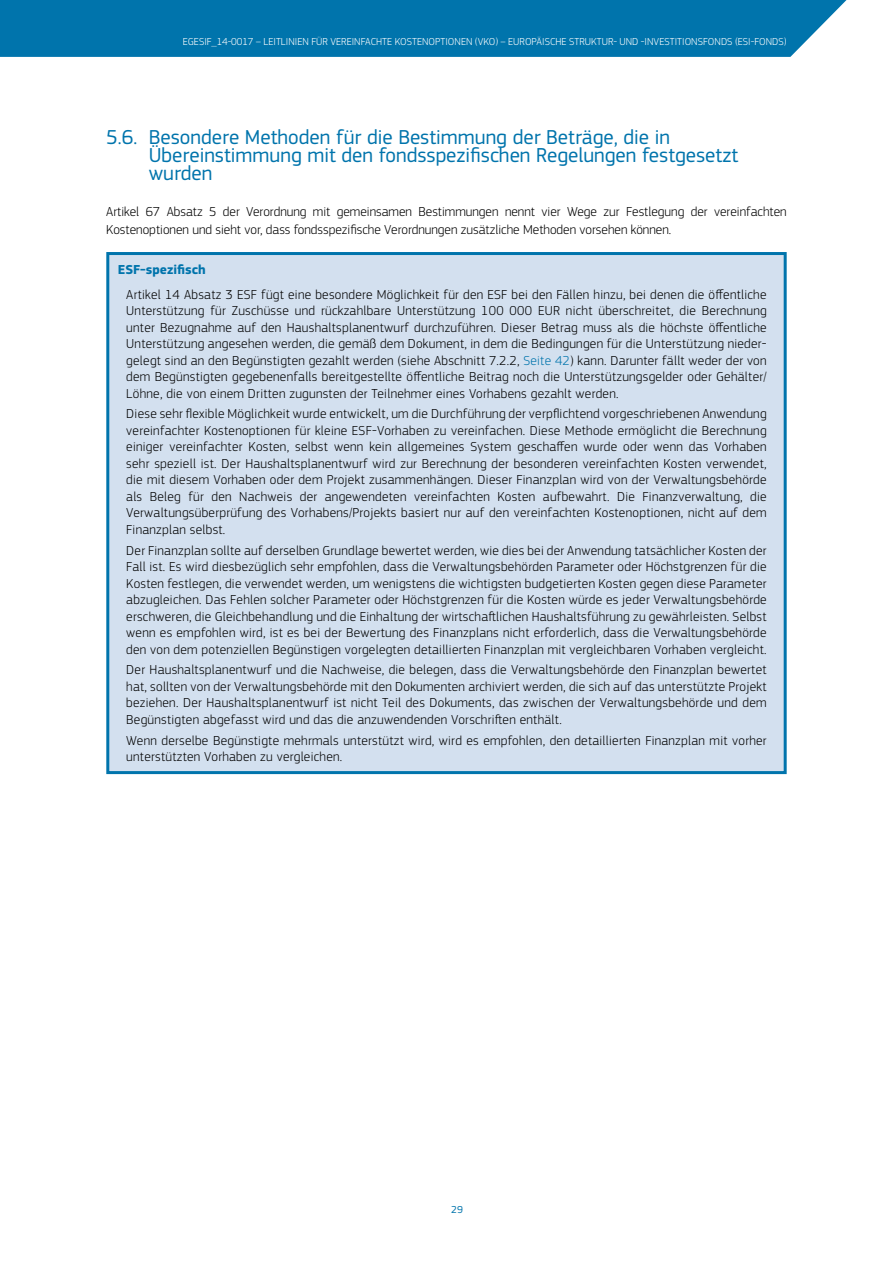
<style>
.page{position:relative;width:893px;height:1263px;background:#fff}
.page>*{position:absolute;margin:0;border:0;box-sizing:border-box;transform-origin:0 0}
.t1{font:21px/18px "EC Square Sans Pro";color:#0074ac}
.t2{font:300 13.5px/16.5px "EC Square Sans Pro";letter-spacing:.02em;color:#000;text-align:justify}
.t3{font:300 13.5px/18px "EC Square Sans Pro";color:#000}
.t4{font:700 13.5px "EC Square Sans Pro";color:#0074ac}
.t5{font:300 10.5px "EC Square Sans Pro";letter-spacing:.005em;color:#fff}
.t6{font:10.5px "EC Square Sans Pro";color:#0074ac}
.s1{color:#0074ac}
</style>
<div class="page">
<div style="left:0;top:0;width:847px;height:57px;background:#0074ac"></div>
<div style="left:108px;top:254px;width:677px;height:518px;background:#d3e0ef"></div>
<div style="left:106px;top:252px;width:681px;height:522px;border:3px solid #0074ac"></div>
<p class="t5" style="left:183px;top:35px;width:605px">EGESIF_14-0017 – LEITLINIEN FÜR VEREINFACHTE KOSTENOPTIONEN (VKO) – EUROPÄISCHE STRUKTUR- UND -INVESTITIONSFONDS (ESI-FONDS)</p>
<h1 class="t1" style="left:149px;top:128px;width:591px;text-indent:-43px">5.6. Besondere Methoden für die Bestimmung der Beträge, die in<br>Übereinstimmung mit den fondsspezifischen Regelungen festgesetzt wurden</h1>
<p class="t3" style="left:106px;top:202px;width:682px">Artikel 67 Absatz 5 der Verordnung mit gemeinsamen Bestimmungen nennt vier Wege zur Festlegung der vereinfachten<br>Kostenoptionen und sieht vor, dass fondsspezifische Verordnungen zusätzliche Methoden vorsehen können.</p>
<p class="t4" style="left:118px;top:261px;width:89px">ESF-spezifisch</p>
<p class="t2" style="left:126px;top:286px;width:642px">Artikel 14 Absatz 3 ESF fügt eine besondere Möglichkeit für den ESF bei den Fällen hinzu, bei denen die öffentliche Unterstützung für Zuschüsse und rückzahlbare Unterstützung 100 000 EUR nicht überschreitet, die Berechnung unter Bezugnahme auf den Haushaltsplanentwurf durchzuführen. Dieser Betrag muss als die höchste öffentliche Unterstützung angesehen werden, die gemäß dem Dokument, in dem die Bedingungen für die Unterstützung nieder&shy;gelegt sind an den Begünstigten gezahlt werden (siehe Abschnitt 7.2.2, <span class="s1">Seite 42</span>) kann. Darunter fällt weder der von dem Begünstigten gegebenenfalls bereitgestellte öffentliche Beitrag noch die Unterstützungsgelder oder Gehälter/ Löhne, die von einem Dritten zugunsten der Teilnehmer eines Vorhabens gezahlt werden.</p>
<p class="t2" style="left:126px;top:406px;width:642px">Diese sehr flexible Möglichkeit wurde entwickelt, um die Durchführung der verpflichtend vorgeschriebenen Anwendung vereinfachter Kostenoptionen für kleine ESF-Vorhaben zu vereinfachen. Diese Methode ermöglicht die Berechnung einiger vereinfachter Kosten, selbst wenn kein allgemeines System geschaffen wurde oder wenn das Vorhaben sehr speziell ist. Der Haushaltsplanentwurf wird zur Berechnung der besonderen vereinfachten Kosten verwendet, die mit diesem Vorhaben oder dem Projekt zusammenhängen. Dieser Finanzplan wird von der Verwaltungsbehörde als Beleg für den Nachweis der angewendeten vereinfachten Kosten aufbewahrt. Die Finanzverwaltung, die Verwaltungsüberprüfung des Vorhabens/Projekts basiert nur auf den vereinfachten Kostenoptionen, nicht auf dem Finanzplan selbst.</p>
<p class="t2" style="left:126px;top:542px;width:642px">Der Finanzplan sollte auf derselben Grundlage bewertet werden, wie dies bei der Anwendung tatsächlicher Kosten der Fall ist. Es wird diesbezüglich sehr empfohlen, dass die Verwaltungsbehörden Parameter oder Höchstgrenzen für die Kosten festlegen, die verwendet werden, um wenigstens die wichtigsten budgetierten Kosten gegen diese Parameter abzugleichen. Das Fehlen solcher Parameter oder Höchstgrenzen für die Kosten würde es jeder Verwaltungsbehörde erschweren, die Gleichbehandlung und die Einhaltung der wirtschaftlichen Haushaltsführung zu gewährleisten. Selbst wenn es empfohlen wird, ist es bei der Bewertung des Finanzplans nicht erforderlich, dass die Verwaltungsbehörde den von dem potenziellen Begünstigen vorgelegten detaillierten Finanzplan mit vergleichbaren Vorhaben vergleicht.</p>
<p class="t2" style="left:126px;top:662px;width:642px">Der Haushaltsplanentwurf und die Nachweise, die belegen, dass die Verwaltungsbehörde den Finanzplan bewertet hat, sollten von der Verwaltungsbehörde mit den Dokumenten archiviert werden, die sich auf das unterstützte Projekt beziehen. Der Haushaltsplanentwurf ist nicht Teil des Dokuments, das zwischen der Verwaltungsbehörde und dem Begünstigten abgefasst wird und das die anzuwendenden Vorschriften enthält.</p>
<p class="t2" style="left:126px;top:732px;width:642px">Wenn derselbe Begünstigte mehrmals unterstützt wird, wird es empfohlen, den detaillierten Finanzplan mit vorher unterstützten Vorhaben zu vergleichen.</p>
<p class="t6" style="left:451px;top:1203px;width:13px">29</p>
</div>
